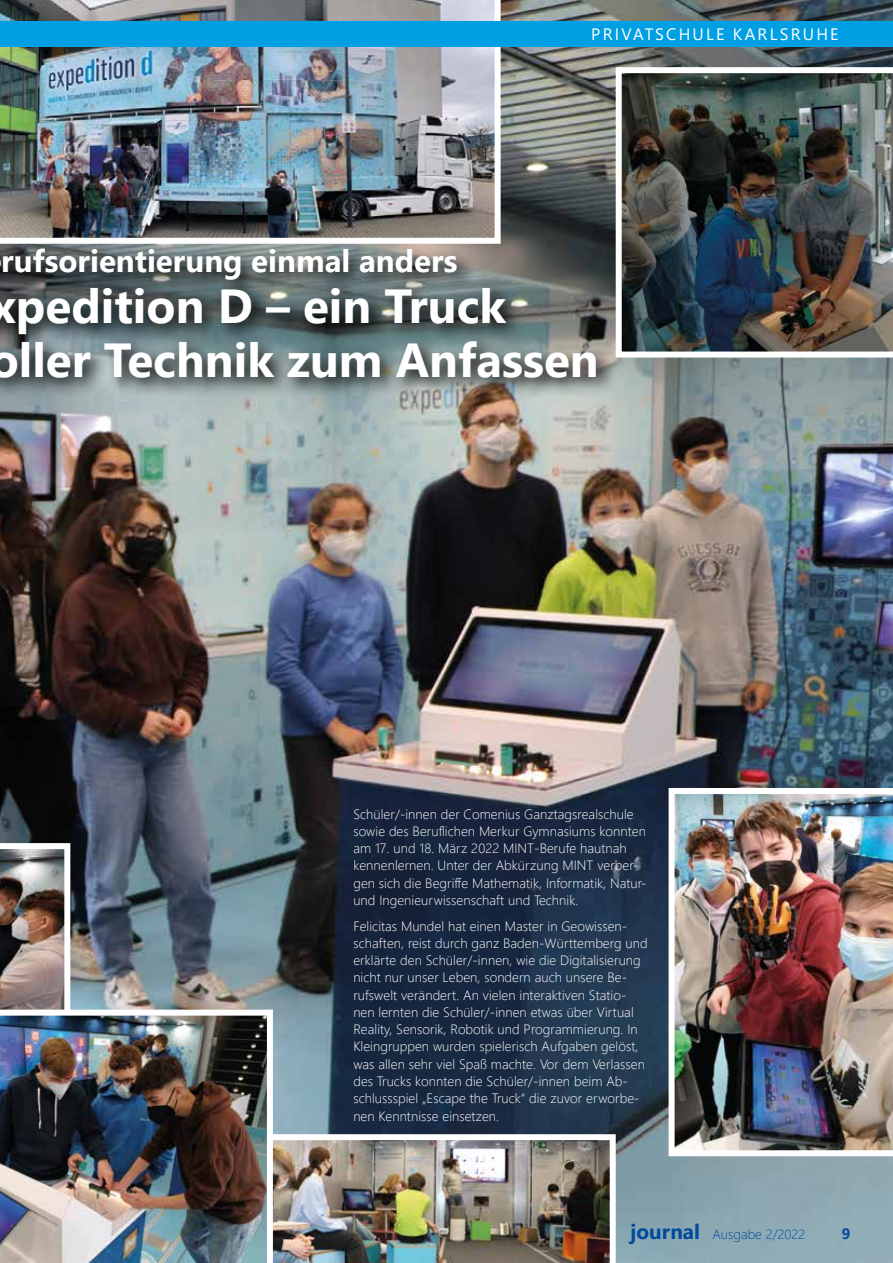
<style>
.page{position:relative;width:893px;height:1263px;background:#fff}
.page>*{position:absolute;margin:0;border:0;box-sizing:border-box;transform-origin:0 0}
.t1{font:700 47.7px/54.3px "Segoe UI";color:#fff}
.t2{font:700 31.35px "Segoe UI";color:#fff}
.t3{font:16.5px "Segoe UI";letter-spacing:.135em;color:#fff}
.t4{font:700 15px "Segoe UI";color:#004b9c}
.t5{font:300 13.5px/17.2px "Segoe UI";letter-spacing:.005em;color:#fff}
.t6{font:300 13.5px "Segoe UI";color:#004b9c}
.s1{font-weight:700;font-size:20.85px}
</style>
<div class="page">
<img style="left:0;top:0;width:893px;height:1263px">
<img style="left:0;top:0;width:501px;height:241px">
<img style="left:273px;top:1134px;width:343px;height:129px">
<img style="left:616px;top:67px;width:277px;height:291px">
<img style="left:0;top:843px;width:70px;height:167px">
<img style="left:669px;top:788px;width:224px;height:368px">
<img style="left:0;top:1010px;width:273px;height:253px">
<div style="left:0;top:21px;width:893px;height:26px;background:#009fe3"></div>
<svg style="left:0;top:241px;width:616px;height:157px;background:#636d6d"></svg>
<p class="t3" style="left:591px;top:18px;width:249px">PRIVATSCHULE KARLSRUHE</p>
<p class="t3" style="left:773px;top:18px;width:67px">RUBRIK</p>
<h2 class="t2" style="left:1px;top:232px;width:458px">rufsorientierung einmal anders</h2>
<h1 class="t1" style="left:-10px;top:275px;width:610px">xpedition D – ein Truck oller Technik zum Anfassen</h1>
<p class="t5" style="left:353px;top:804px;width:295px">Schüler/-innen der Comenius Ganztagsrealschule sowie des Beruflichen Merkur Gymnasiums konnten am 17. und 18. März 2022 MINT-Berufe hautnah kennenlernen. Unter der Abkürzung MINT verber&shy;gen sich die Begriffe Mathematik, Informatik, Natur&shy;und Ingenieurwissenschaft und Technik.</p>
<p class="t5" style="left:353px;top:916px;width:296px">Felicitas Mundel hat einen Master in Geowissen&shy;schaften, reist durch ganz Baden-Württemberg und erklärte den Schüler/-innen, wie die Digitalisierung nicht nur unser Leben, sondern auch unsere Be&shy;rufswelt verändert. An vielen interaktiven Statio&shy;nen lernten die Schüler/-innen etwas über Virtual Reality, Sensorik, Robotik und Programmierung. In Kleingruppen wurden spielerisch Aufgaben gelöst, was allen sehr viel Spaß machte. Vor dem Verlassen des Trucks konnten die Schüler/-innen beim Ab&shy;schlussspiel „Escape the Truck“ die zuvor erworbe&shy;nen Kenntnisse einsetzen.</p>
<p class="t6" style="left:631px;top:1221px;width:176px"><span class="s1">journal</span> Ausgabe 2/2022</p>
<p class="t4" style="left:842px;top:1219px;width:10px">9</p>
</div>
